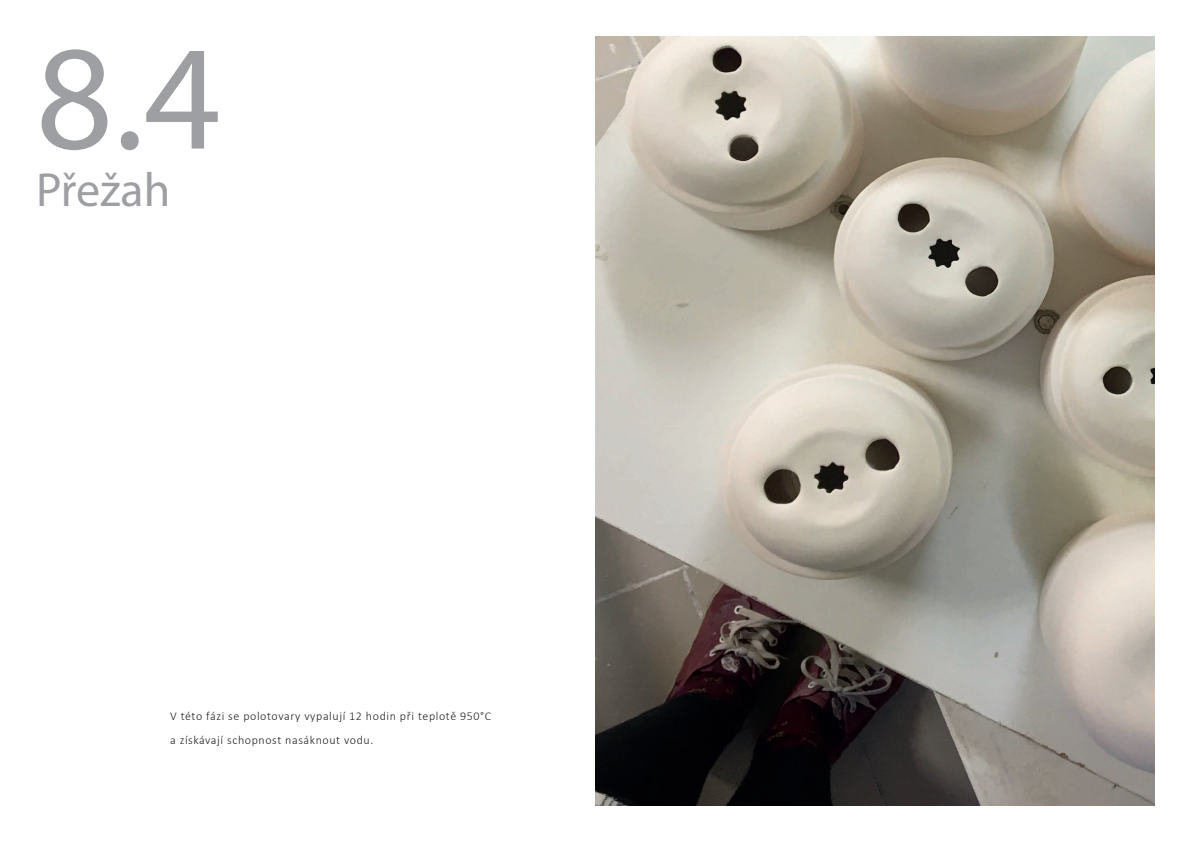
<style>
.page{position:relative;width:1191px;height:842px;background:#fff}
.page>*{position:absolute;margin:0;border:0;box-sizing:border-box;transform-origin:0 0}
.t1{font:150px "Myriad Pro";color:#9d9fa2}
.t2{font:48px "Myriad Pro";color:#9d9fa2}
.t3{font:300 12px/24px "Calibri";letter-spacing:.05em;color:#231f20}
</style>
<div class="page">
<img style="left:595px;top:36px;width:560px;height:770px">
<h1 class="t1" style="left:36px;top:6px;width:186px">8.4</h1>
<h2 class="t2" style="left:36px;top:160px;width:136px">Přežah</h2>
<p class="t3" style="left:170px;top:704px;width:323px">V této fázi se polotovary vypalují 12 hodin při teplotě 950°C a získávají schopnost nasáknout vodu.</p>
</div>
